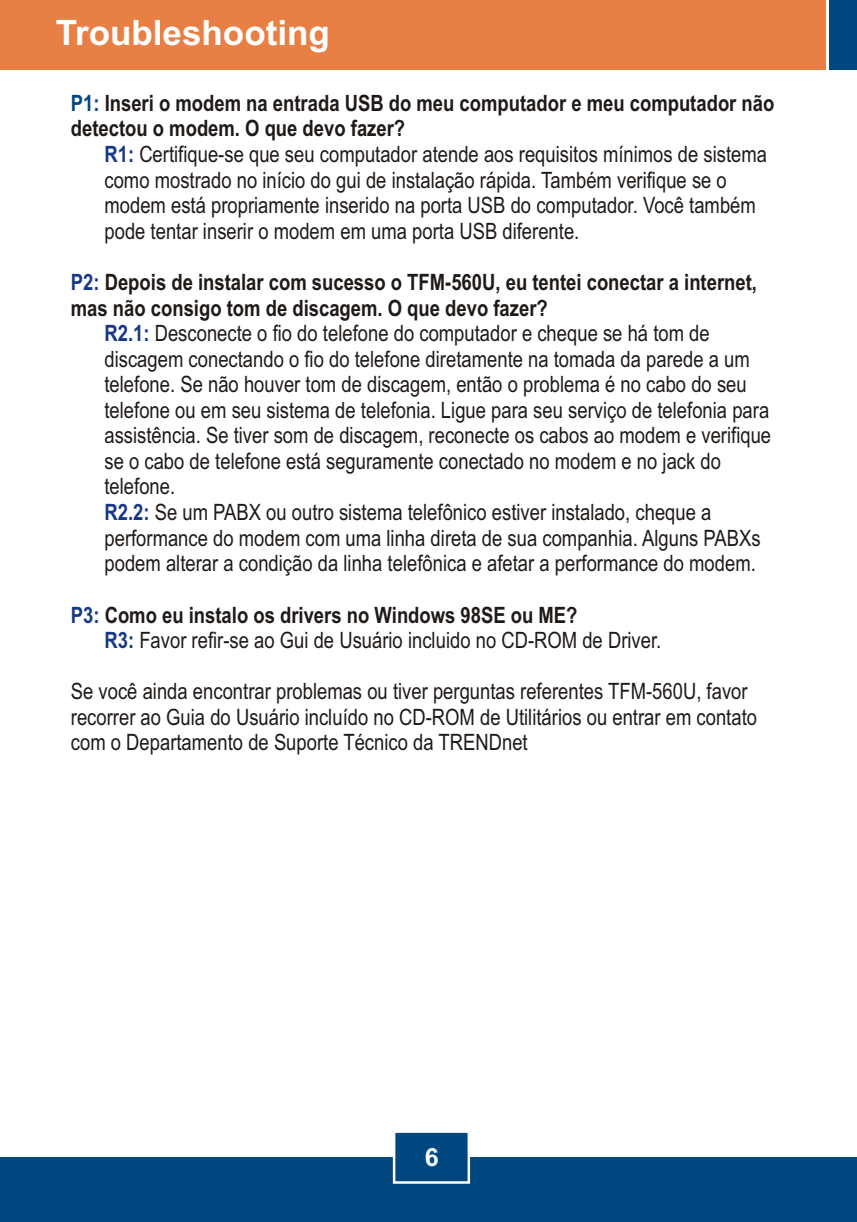
<style>
.page{position:relative;width:857px;height:1222px;background:#fff}
.page>*{position:absolute;margin:0;border:0;box-sizing:border-box;transform-origin:0 0}
.t1{font:700 35px "Arial";color:#fff}
.t2{font:700 25px "Arial";color:#fff}
.t3{font:22.5px/25.5px "Arial Narrow";color:#1f1a17}
.t4{font:700 22.5px/25.8px "Arial Narrow";color:#1f1a17}
.s1{color:#004780}
.s2{font-weight:700;color:#173885}
.s3{color:#173885}
.s4{font-weight:700}
</style>
<div class="page">
<div style="left:0;top:1157px;width:857px;height:64px;background:#004780"></div>
<div style="left:0;top:0;width:826px;height:70px;background:#e88045"></div>
<div style="left:829px;top:0;width:28px;height:70px;background:#004780"></div>
<svg style="left:392px;top:1132px;width:79px;height:52px"></svg>
<h1 class="t1" style="left:56px;top:19px;width:276px">Troubleshooting</h1>
<p class="t4" style="left:71px;top:92px;width:705px"><span class="s1">P1:</span> Inseri o modem na entrada USB do meu computador e meu computador não detectou o modem. O que devo fazer?</p>
<p class="t3" style="left:104px;top:143px;width:664px"><span class="s2">R1:</span> Certifique-se que seu computador atende aos requisitos mínimos de sistema como mostrado no início do gui de instalação rápida. Também verifique se o modem está propriamente inserido na porta USB do computador. Você também pode tentar inserir o modem em uma porta USB diferente.</p>
<p class="t4" style="left:71px;top:271px;width:687px"><span class="s3">P2:</span> Depois de instalar com sucesso o TFM-560U, eu tentei conectar a internet,</p>
<p class="t4" style="left:71px;top:297px;width:478px">mas não consigo tom de discagem. O que devo fazer?</p>
<p class="t3" style="left:104px;top:323px;width:607px"><span class="s2">R2.1:</span> Desconecte o fio do telefone do computador e cheque se há tom de</p>
<p class="t3" style="left:104px;top:348px;width:647px">discagem conectando o fio do telefone diretamente na tomada da parede a um</p>
<p class="t3" style="left:104px;top:374px;width:644px">telefone. Se não houver tom de discagem, então o problema é no cabo do seu</p>
<p class="t3" style="left:104px;top:399px;width:666px">telefone ou em seu sistema de telefonia. Ligue para seu serviço de telefonia para</p>
<p class="t3" style="left:104px;top:425px;width:668px">assistência. Se tiver som de discagem, reconecte os cabos ao modem e verifique</p>
<p class="t3" style="left:104px;top:450px;width:618px">se o cabo de telefone está seguramente conectado no modem e no jack do</p>
<p class="t3" style="left:104px;top:476px;width:72px">telefone.</p>
<p class="t3" style="left:104px;top:501px;width:608px"><span class="s2">R2.2:</span> Se um PABX ou outro sistema telefônico estiver instalado, cheque a</p>
<p class="t3" style="left:104px;top:527px;width:658px">performance do modem com uma linha direta de sua companhia. Alguns PABXs</p>
<p class="t3" style="left:104px;top:552px;width:653px">podem alterar a condição da linha telefônica e afetar a performance do modem.</p>
<p class="t3" style="left:104px;top:604px;width:558px;text-indent:-34px"><span class="s2">P3:</span> <span class="s4">Como eu instalo os drivers no Windows 98SE ou ME?<br></span><span class="s2">R3:</span> Favor refir-se ao Gui de Usuário incluido no CD-ROM de Driver.</p>
<p class="t3" style="left:71px;top:680px;width:688px">Se você ainda encontrar problemas ou tiver perguntas referentes TFM-560U, favor recorrer ao Guia do Usuário incluído no CD-ROM de Utilitários ou entrar em contato com o Departamento de Suporte Técnico da TRENDnet</p>
<p class="t2" style="left:425px;top:1147px;width:15px">6</p>
</div>
